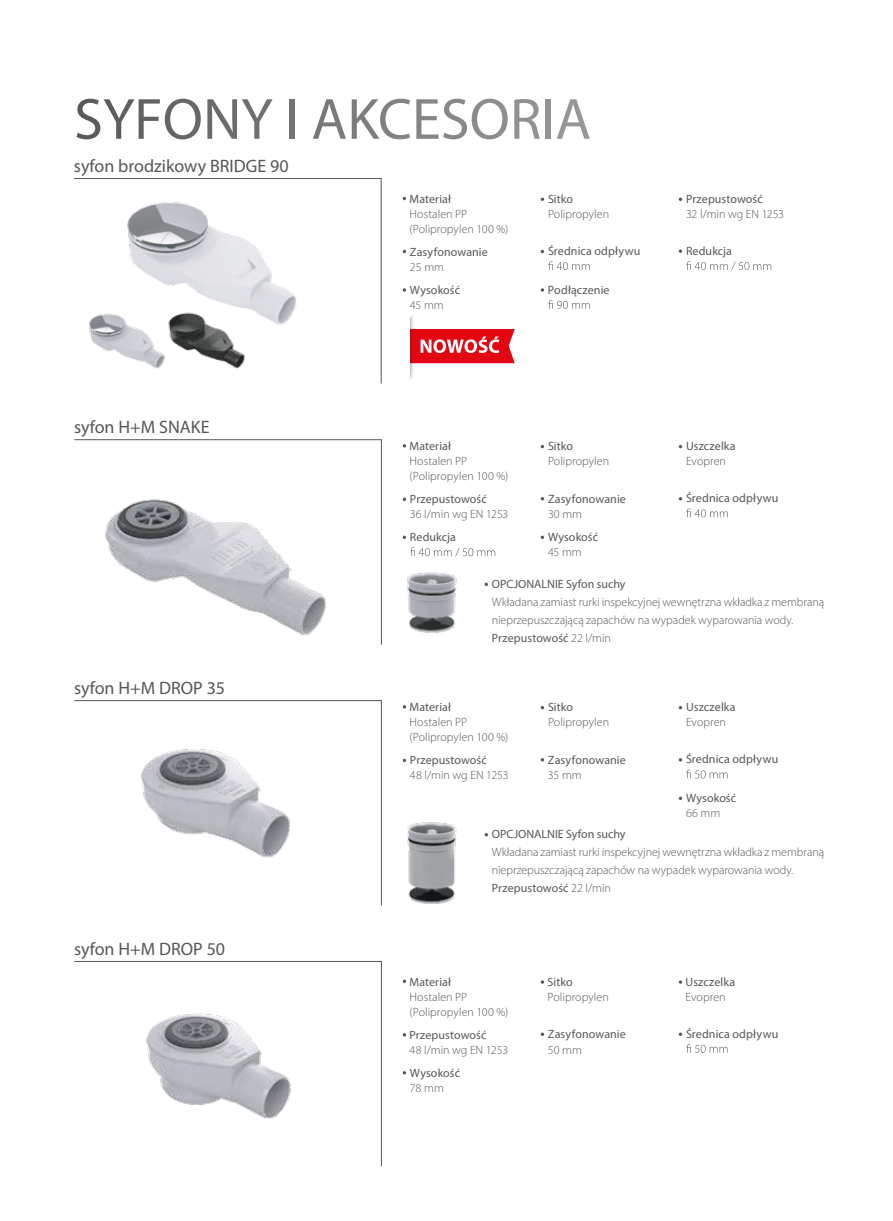
<style>
.page{position:relative;width:893px;height:1221px;background:#fff}
.page>*{position:absolute;margin:0;border:0;box-sizing:border-box;transform-origin:0 0}
.t1{font:18px "Myriad Pro";color:#575756}
.t2{font:300 12px/15px "Myriad Pro";color:#575756}
.t3{font:12px "Myriad Pro";letter-spacing:.005em;color:#575756}
.s1{font-weight:400}
</style>
<div class="page">
<svg style="left:409px;top:316px;width:106px;height:63px"></svg>
<img style="left:407px;top:572px;width:50px;height:61px">
<svg style="left:686px;top:508px;width:42px;height:9px"></svg>
<svg style="left:410px;top:547px;width:85px;height:9px"></svg>
<svg style="left:403px;top:535px;width:3px;height:4px"></svg>
<svg style="left:541px;top:535px;width:3px;height:4px"></svg>
<svg style="left:74px;top:439px;width:308px;height:206px"></svg>
<svg style="left:548px;top:261px;width:42px;height:9px"></svg>
<svg style="left:686px;top:261px;width:85px;height:9px"></svg>
<svg style="left:548px;top:300px;width:42px;height:9px"></svg>
<svg style="left:679px;top:249px;width:3px;height:4px"></svg>
<svg style="left:403px;top:288px;width:3px;height:4px"></svg>
<svg style="left:541px;top:288px;width:3px;height:4px"></svg>
<svg style="left:541px;top:197px;width:3px;height:4px"></svg>
<svg style="left:679px;top:197px;width:3px;height:4px"></svg>
<svg style="left:74px;top:178px;width:308px;height:206px"></svg>
<img style="left:112px;top:180px;width:224px;height:153px">
<img style="left:82px;top:304px;width:80px;height:67px">
<img style="left:162px;top:304px;width:100px;height:67px">
<svg style="left:686px;top:769px;width:41px;height:9px"></svg>
<svg style="left:679px;top:796px;width:3px;height:4px"></svg>
<svg style="left:74px;top:700px;width:308px;height:205px"></svg>
<img style="left:407px;top:822px;width:50px;height:82px">
<svg style="left:74px;top:961px;width:308px;height:205px"></svg>
<img style="left:140px;top:1008px;width:157px;height:111px">
<svg style="left:686px;top:1044px;width:41px;height:8px"></svg>
<svg style="left:77px;top:99px;width:124px;height:40px"></svg>
<svg style="left:207px;top:99px;width:66px;height:40px"></svg>
<div style="left:290px;top:99px;width:5px;height:40px;background:#747474"></div>
<svg style="left:313px;top:99px;width:33px;height:40px"></svg>
<svg style="left:352px;top:99px;width:58px;height:40px"></svg>
<svg style="left:416px;top:99px;width:92px;height:40px"></svg>
<svg style="left:514px;top:99px;width:26px;height:40px"></svg>
<div style="left:546px;top:99px;width:5px;height:40px;background:#939392"></div>
<svg style="left:557px;top:99px;width:33px;height:40px"></svg>
<h1 class="t1" style="left:74px;top:154px;width:216px">syfon brodzikowy BRIDGE 90</h1>
<h1 class="t1" style="left:74px;top:415px;width:137px">syfon H+M SNAKE</h1>
<h1 class="t1" style="left:74px;top:676px;width:153px">syfon H+M DROP 35</h1>
<h1 class="t1" style="left:74px;top:937px;width:153px">syfon H+M DROP 50</h1>
<p class="t3" style="left:410px;top:191px;width:43px">Materiał</p>
<p class="t2" style="left:410px;top:206px;width:100px">Hostalen PP (Polipropylen 100 %)</p>
<p class="t3" style="left:410px;top:244px;width:79px">Zasyfonowanie</p>
<p class="t2" style="left:410px;top:259px;width:36px">25 mm</p>
<p class="t3" style="left:548px;top:191px;width:27px">Sitko</p>
<p class="t2" style="left:548px;top:206px;width:63px">Polipropylen</p>
<p class="t3" style="left:548px;top:243px;width:94px">Średnica odpływu</p>
<p class="t3" style="left:410px;top:282px;width:52px">Wysokość</p>
<p class="t3" style="left:548px;top:282px;width:63px">Podłączenie</p>
<p class="t2" style="left:410px;top:297px;width:35px">45 mm</p>
<p class="t3" style="left:686px;top:191px;width:78px">Przepustowość</p>
<p class="t2" style="left:686px;top:206px;width:100px">32 l/min wg EN 1253</p>
<p class="t3" style="left:686px;top:243px;width:48px">Redukcja</p>
<p class="t3" style="left:410px;top:438px;width:43px">Materiał</p>
<p class="t2" style="left:410px;top:453px;width:100px">Hostalen PP (Polipropylen 100 %)</p>
<p class="t3" style="left:548px;top:438px;width:27px">Sitko</p>
<p class="t2" style="left:548px;top:453px;width:63px">Polipropylen</p>
<p class="t3" style="left:686px;top:438px;width:51px">Uszczelka</p>
<p class="t2" style="left:686px;top:453px;width:41px">Evopren</p>
<p class="t3" style="left:410px;top:491px;width:78px">Przepustowość</p>
<p class="t3" style="left:686px;top:491px;width:94px">Średnica odpływu</p>
<p class="t2" style="left:410px;top:506px;width:100px">36 l/min wg EN 1253</p>
<p class="t3" style="left:410px;top:529px;width:48px">Redukcja</p>
<p class="t3" style="left:548px;top:529px;width:52px">Wysokość</p>
<p class="t2" style="left:548px;top:544px;width:35px">45 mm</p>
<p class="t3" style="left:548px;top:491px;width:79px">Zasyfonowanie</p>
<p class="t2" style="left:548px;top:506px;width:36px">30 mm</p>
<p class="t3" style="left:492px;top:576px;width:135px">OPCJONALNIE Syfon suchy</p>
<p class="t2" style="left:492px;top:592px;width:334px;line-height:18px">Wkładana zamiast rurki inspekcyjnej wewnętrzna wkładka z membraną nieprzepuszczającą zapachów na wypadek wyparowania wody.<br><span class="s1">Przepustowość</span> 22 l/min</p>
<p class="t3" style="left:410px;top:699px;width:43px">Materiał</p>
<p class="t2" style="left:410px;top:714px;width:100px">Hostalen PP (Polipropylen 100 %)</p>
<p class="t3" style="left:548px;top:699px;width:27px">Sitko</p>
<p class="t2" style="left:548px;top:714px;width:63px">Polipropylen</p>
<p class="t3" style="left:686px;top:699px;width:51px">Uszczelka</p>
<p class="t2" style="left:686px;top:714px;width:41px">Evopren</p>
<p class="t3" style="left:410px;top:752px;width:78px">Przepustowość</p>
<p class="t3" style="left:686px;top:751px;width:94px">Średnica odpływu</p>
<p class="t2" style="left:410px;top:767px;width:100px">48 l/min wg EN 1253</p>
<p class="t3" style="left:686px;top:790px;width:52px">Wysokość</p>
<p class="t2" style="left:686px;top:805px;width:36px">66 mm</p>
<p class="t3" style="left:548px;top:752px;width:79px">Zasyfonowanie</p>
<p class="t2" style="left:548px;top:767px;width:35px">35 mm</p>
<p class="t3" style="left:492px;top:826px;width:135px">OPCJONALNIE Syfon suchy</p>
<p class="t2" style="left:492px;top:842px;width:334px;line-height:18px">Wkładana zamiast rurki inspekcyjnej wewnętrzna wkładka z membraną nieprzepuszczającą zapachów na wypadek wyparowania wody.<br><span class="s1">Przepustowość</span> 22 l/min</p>
<p class="t3" style="left:410px;top:974px;width:43px">Materiał</p>
<p class="t2" style="left:410px;top:988px;width:100px">Hostalen PP (Polipropylen 100 %)</p>
<p class="t3" style="left:548px;top:974px;width:27px">Sitko</p>
<p class="t2" style="left:548px;top:988px;width:63px">Polipropylen</p>
<p class="t3" style="left:686px;top:974px;width:51px">Uszczelka</p>
<p class="t2" style="left:686px;top:988px;width:41px">Evopren</p>
<p class="t3" style="left:410px;top:1027px;width:78px">Przepustowość</p>
<p class="t3" style="left:686px;top:1026px;width:94px">Średnica odpływu</p>
<p class="t2" style="left:410px;top:1041px;width:100px">48 l/min wg EN 1253</p>
<p class="t3" style="left:410px;top:1065px;width:52px">Wysokość</p>
<p class="t2" style="left:410px;top:1079px;width:35px">78 mm</p>
<p class="t3" style="left:548px;top:1026px;width:79px">Zasyfonowanie</p>
<p class="t2" style="left:548px;top:1041px;width:35px">50 mm</p>
</div>
